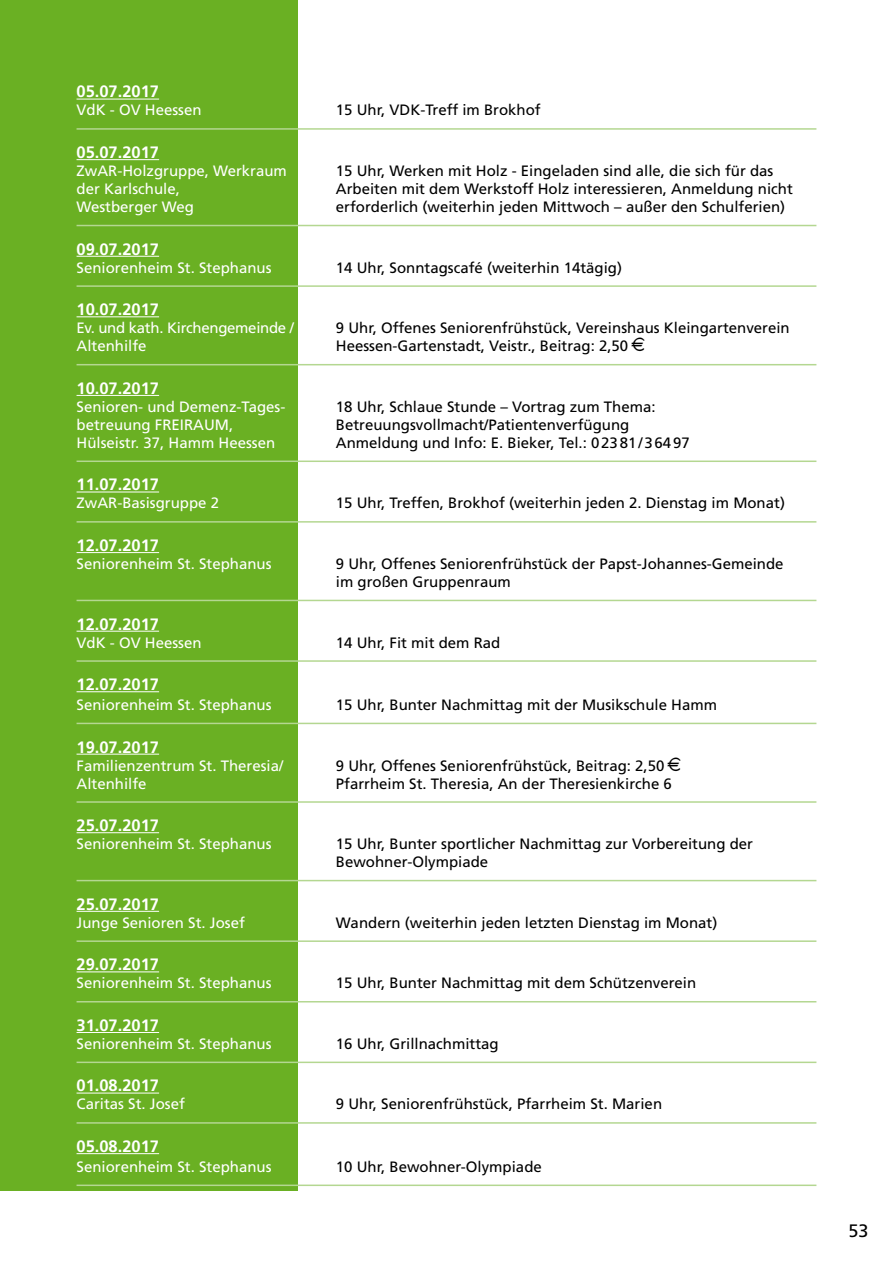
<style>
.page{position:relative;width:893px;height:1263px;background:#fff}
.page>*{position:absolute;margin:0;border:0;box-sizing:border-box;transform-origin:0 0}
.t1{font:18px "Frutiger";color:#000}
.t2{font:700 16.5px "Frutiger";color:#fff}
.t3{font:15px/18px "Frutiger";color:#000}
.t4{font:15px "Frutiger";color:#fff}
.t5{font:15px "Frutiger";letter-spacing:-.02em;color:#fff}
</style>
<div class="page">
<div style="left:0;top:0;width:298px;height:1191px;background:#6ab023"></div>
<hr style="left:77px;top:99px;width:82px;height:1px;background:#fff">
<hr style="left:77px;top:128px;width:739px;height:2px;background:#b4d791">
<hr style="left:77px;top:159px;width:82px;height:1px;background:#fff">
<hr style="left:77px;top:225px;width:739px;height:1px;background:#b4d791">
<hr style="left:77px;top:256px;width:82px;height:1px;background:#fff">
<hr style="left:77px;top:285px;width:739px;height:2px;background:#b4d791">
<hr style="left:77px;top:316px;width:82px;height:1px;background:#fff">
<hr style="left:77px;top:364px;width:739px;height:1px;background:#b4d791">
<hr style="left:77px;top:395px;width:82px;height:1px;background:#fff">
<hr style="left:77px;top:460px;width:739px;height:2px;background:#b4d791">
<hr style="left:77px;top:492px;width:82px;height:1px;background:#fff">
<hr style="left:77px;top:521px;width:739px;height:2px;background:#b4d791">
<hr style="left:77px;top:552px;width:82px;height:1px;background:#fff">
<hr style="left:77px;top:600px;width:739px;height:1px;background:#b4d791">
<hr style="left:77px;top:631px;width:82px;height:1px;background:#fff">
<hr style="left:77px;top:660px;width:739px;height:2px;background:#b4d791">
<hr style="left:77px;top:691px;width:82px;height:1px;background:#fff">
<hr style="left:77px;top:723px;width:739px;height:1px;background:#b4d791">
<hr style="left:77px;top:754px;width:82px;height:1px;background:#fff">
<hr style="left:77px;top:801px;width:739px;height:2px;background:#b4d791">
<hr style="left:77px;top:832px;width:82px;height:1px;background:#fff">
<hr style="left:77px;top:880px;width:739px;height:1px;background:#b4d791">
<hr style="left:77px;top:911px;width:82px;height:1px;background:#fff">
<hr style="left:77px;top:940px;width:739px;height:2px;background:#b4d791">
<hr style="left:77px;top:971px;width:82px;height:1px;background:#fff">
<hr style="left:77px;top:1001px;width:739px;height:1px;background:#b4d791">
<hr style="left:77px;top:1032px;width:82px;height:1px;background:#fff">
<hr style="left:77px;top:1061px;width:739px;height:2px;background:#b4d791">
<hr style="left:77px;top:1093px;width:82px;height:1px;background:#fff">
<hr style="left:77px;top:1122px;width:739px;height:2px;background:#b4d791">
<hr style="left:77px;top:1153px;width:82px;height:1px;background:#fff">
<hr style="left:77px;top:1184px;width:739px;height:2px;background:#b4d791">
<p class="t2" style="left:77px;top:82px;width:84px">05.07.2017</p>
<p class="t4" style="left:77px;top:101px;width:127px">VdK - OV Heessen</p>
<p class="t3" style="left:336px;top:101px;width:206px">15 Uhr, VDK-Treff im Brokhof</p>
<p class="t2" style="left:77px;top:143px;width:84px">05.07.2017</p>
<p class="t4" style="left:77px;top:162px;width:212px">ZwAR-Holzgruppe, Werkraum</p>
<p class="t3" style="left:336px;top:162px;width:439px">15 Uhr, Werken mit Holz - Eingeladen sind alle, die sich für das</p>
<p class="t4" style="left:77px;top:180px;width:105px">der Karlschule,</p>
<p class="t3" style="left:336px;top:180px;width:458px">Arbeiten mit dem Werkstoff Holz interessieren, Anmeldung nicht</p>
<p class="t4" style="left:77px;top:198px;width:119px">Westberger Weg</p>
<p class="t3" style="left:336px;top:198px;width:451px">erforderlich (weiterhin jeden Mittwoch – außer den Schulferien)</p>
<p class="t2" style="left:77px;top:239px;width:84px">09.07.2017</p>
<p class="t4" style="left:77px;top:259px;width:197px">Seniorenheim St. Stephanus</p>
<p class="t3" style="left:336px;top:258px;width:288px">14 Uhr, Sonntagscafé (weiterhin 14tägig)</p>
<p class="t2" style="left:77px;top:300px;width:84px">10.07.2017</p>
<p class="t5" style="left:77px;top:319px;width:219px">Ev. und kath. Kirchengemeinde /</p>
<p class="t3" style="left:336px;top:319px;width:455px">9 Uhr, Offenes Seniorenfrühstück, Vereinshaus Kleingartenverein</p>
<p class="t4" style="left:77px;top:337px;width:72px">Altenhilfe</p>
<p class="t3" style="left:336px;top:337px;width:294px">Heessen-Gartenstadt, Veistr., Beitrag: 2,50</p>
<p class="t2" style="left:77px;top:378px;width:84px">10.07.2017</p>
<p class="t4" style="left:77px;top:398px;width:210px">Senioren- und Demenz-Tages-</p>
<p class="t3" style="left:336px;top:398px;width:321px">18 Uhr, Schlaue Stunde – Vortrag zum Thema:</p>
<p class="t4" style="left:77px;top:416px;width:158px">betreuung FREIRAUM,</p>
<p class="t3" style="left:336px;top:416px;width:295px">Betreuungsvollmacht/Patientenverfügung</p>
<p class="t4" style="left:77px;top:434px;width:200px">Hülseistr. 37, Hamm Heessen</p>
<p class="t3" style="left:336px;top:434px;width:355px">Anmeldung und Info: E. Bieker, Tel.: 02381/36497</p>
<p class="t2" style="left:77px;top:475px;width:84px">11.07.2017</p>
<p class="t4" style="left:77px;top:494px;width:144px">ZwAR-Basisgruppe 2</p>
<p class="t3" style="left:336px;top:494px;width:451px">15 Uhr, Treffen, Brokhof (weiterhin jeden 2. Dienstag im Monat)</p>
<p class="t2" style="left:77px;top:535px;width:84px">12.07.2017</p>
<p class="t4" style="left:77px;top:555px;width:197px">Seniorenheim St. Stephanus</p>
<p class="t3" style="left:336px;top:555px;width:449px">9 Uhr, Offenes Seniorenfrühstück der Papst-Johannes-Gemeinde im großen Gruppenraum</p>
<p class="t2" style="left:77px;top:614px;width:84px">12.07.2017</p>
<p class="t4" style="left:77px;top:633px;width:127px">VdK - OV Heessen</p>
<p class="t3" style="left:336px;top:633px;width:166px">14 Uhr, Fit mit dem Rad</p>
<p class="t2" style="left:77px;top:675px;width:84px">12.07.2017</p>
<p class="t4" style="left:77px;top:696px;width:197px">Seniorenheim St. Stephanus</p>
<p class="t3" style="left:336px;top:696px;width:383px">15 Uhr, Bunter Nachmittag mit der Musikschule Hamm</p>
<p class="t2" style="left:77px;top:737px;width:84px">19.07.2017</p>
<p class="t4" style="left:77px;top:756px;width:208px">Familienzentrum St. Theresia/</p>
<p class="t3" style="left:336px;top:756px;width:330px">9 Uhr, Offenes Seniorenfrühstück, Beitrag: 2,50</p>
<p class="t4" style="left:77px;top:774px;width:72px">Altenhilfe</p>
<p class="t3" style="left:336px;top:774px;width:337px">Pfarrheim St. Theresia, An der Theresienkirche 6</p>
<p class="t2" style="left:77px;top:816px;width:84px">25.07.2017</p>
<p class="t4" style="left:77px;top:835px;width:197px">Seniorenheim St. Stephanus</p>
<p class="t3" style="left:336px;top:835px;width:419px">15 Uhr, Bunter sportlicher Nachmittag zur Vorbereitung der<br>Bewohner-Olympiade</p>
<p class="t2" style="left:77px;top:894px;width:84px">25.07.2017</p>
<p class="t4" style="left:77px;top:914px;width:170px">Junge Senioren St. Josef</p>
<p class="t3" style="left:336px;top:913px;width:383px">Wandern (weiterhin jeden letzten Dienstag im Monat)</p>
<p class="t2" style="left:77px;top:955px;width:84px">29.07.2017</p>
<p class="t4" style="left:77px;top:974px;width:197px">Seniorenheim St. Stephanus</p>
<p class="t3" style="left:336px;top:974px;width:362px">15 Uhr, Bunter Nachmittag mit dem Schützenverein</p>
<p class="t2" style="left:77px;top:1015px;width:84px">31.07.2017</p>
<p class="t4" style="left:77px;top:1035px;width:197px">Seniorenheim St. Stephanus</p>
<p class="t3" style="left:336px;top:1035px;width:164px">16 Uhr, Grillnachmittag</p>
<p class="t2" style="left:77px;top:1076px;width:84px">01.08.2017</p>
<p class="t4" style="left:77px;top:1095px;width:110px">Caritas St. Josef</p>
<p class="t3" style="left:336px;top:1095px;width:328px">9 Uhr, Seniorenfrühstück, Pfarrheim St. Marien</p>
<p class="t2" style="left:77px;top:1136px;width:84px">05.08.2017</p>
<p class="t4" style="left:77px;top:1158px;width:197px">Seniorenheim St. Stephanus</p>
<p class="t3" style="left:336px;top:1158px;width:207px">10 Uhr, Bewohner-Olympiade</p>
<p class="t1" style="left:848px;top:1220px;width:22px">53</p>
</div>
